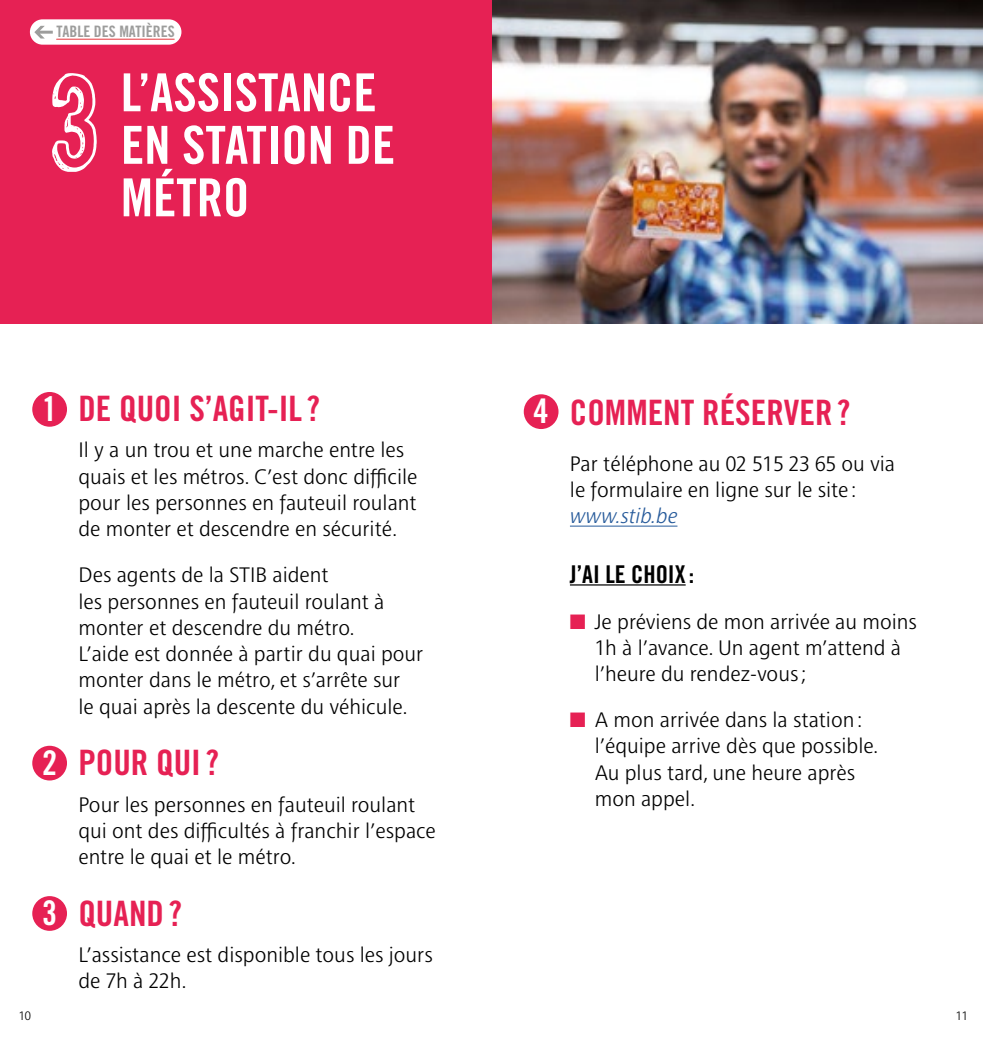
<style>
.page{position:relative;width:983px;height:1042px;background:#fff}
.page>*{position:absolute;margin:0;border:0;box-sizing:border-box;transform-origin:0 0}
.t1{font:134.75px "mivbstibout bold";color:#fff}
.t2{font:52.5px/52.5px "Trade Gothic LT Std Bd Cn 20";color:#fff}
.t3{font:35px "Trade Gothic LT Std Bd Cn 20";color:#e62154}
.t4{font:33.95px "Trade Gothic LT Std Bd Cn 20";color:#fff}
.t5{font:24.5px "Trade Gothic LT Std Bd Cn 20";color:#000}
.t6{font:300 21px/26.2px "Brusseline";color:#000}
.t7{font:italic 300 21px "Brusseline";color:#275b9b}
.t8{font:15.75px "Trade Gothic LT Std Bd Cn 20";color:#9d9d9c}
.t9{font:300 12.25px "Brusseline";color:#000}
.s1{font-size:33.95px;color:#fff}
.s2{color:#e62154}
</style>
<div class="page">
<div style="left:523px;top:394px;width:35px;height:35px;background:#e62154;border-radius:50%"></div>
<hr style="left:569px;top:526px;width:108px;height:1px;background:#275b9b">
<hr style="left:569px;top:584px;width:116px;height:1px;background:#000">
<img style="left:491px;top:0;width:491px;height:323px">
<div style="left:0;top:0;width:491px;height:323px;background:#e62154"></div>
<div style="left:32px;top:392px;width:35px;height:35px;background:#e62154;border-radius:50%"></div>
<div style="left:32px;top:746px;width:35px;height:34px;background:#e62154;border-radius:50%"></div>
<div style="left:32px;top:896px;width:35px;height:35px;background:#e62154;border-radius:50%"></div>
<div style="left:31px;top:20px;width:149px;height:24px;background:#fff;border-radius:12px"></div>
<div style="left:30px;top:19px;width:151px;height:26px;border:2px solid #fff;border-radius:12px"></div>
<svg style="left:34px;top:26px;width:19px;height:13px"></svg>
<hr style="left:57px;top:39px;width:117px;height:1px;background:#e73439">
<p class="t8" style="left:57px;top:22px;width:120px">TABLE DES MATIÈRES</p>
<h1 class="t1" style="left:50px;top:49px;width:50px">3</h1>
<h2 class="t2" style="left:121px;top:66px;width:276px">L’ASSISTANCE<br>EN STATION DE<br>MÉTRO</h2>
<h3 class="t4" style="left:42px;top:388px;width:17px">1</h3>
<h3 class="t4" style="left:42px;top:742px;width:17px">2</h3>
<h3 class="t4" style="left:42px;top:892px;width:17px">3</h3>
<h3 class="t3" style="left:78px;top:387px;width:243px">DE QUOI S’AGIT-IL?</h3>
<p class="t6" style="left:78px;top:437px;width:340px">Il y a un trou et une marche entre les quais et les métros. C’est donc difficile pour les personnes en fauteuil roulant de monter et descendre en sécurité.</p>
<p class="t6" style="left:78px;top:562px;width:346px">Des agents de la STIB aident<br>les personnes en fauteuil roulant à monter et descendre du métro.<br>L’aide est donnée à partir du quai pour monter dans le métro, et s’arrête sur<br>le quai après la descente du véhicule.</p>
<h3 class="t3" style="left:78px;top:742px;width:142px">POUR QUI?</h3>
<p class="t6" style="left:78px;top:791px;width:359px">Pour les personnes en fauteuil roulant qui ont des difficultés à franchir l’espace entre le quai et le métro.</p>
<h3 class="t3" style="left:78px;top:892px;width:105px">QUAND ?</h3>
<p class="t6" style="left:78px;top:942px;width:356px">L’assistance est disponible tous les jours de 7h à 22h.</p>
<h3 class="t3" style="left:533px;top:391px;width:318px"><span class="s1">4</span> COMMENT RÉSERVER ?</h3>
<p class="t6" style="left:569px;top:451px;width:326px">Par téléphone au 02 515 23 65 ou via le formulaire en ligne sur le site :</p>
<p class="t7" style="left:569px;top:504px;width:109px">www.stib.be</p>
<p class="t5" style="left:569px;top:559px;width:126px">J’AI LE CHOIX :</p>
<p class="t6" style="left:594px;top:608px;width:323px;text-indent:-25px"><span class="s2">■</span> Je préviens de mon arrivée au moins<br>1h à l’avance. Un agent m’attend à l’heure du rendez-vous ;</p>
<p class="t6" style="left:594px;top:707px;width:285px;text-indent:-25px"><span class="s2">■</span> A mon arrivée dans la station: l’équipe arrive dès que possible.<br>Au plus tard, une heure après mon appel.</p>
<p class="t9" style="left:19px;top:1008px;width:14px">10</p>
<p class="t9" style="left:955px;top:1008px;width:14px">11</p>
</div>
